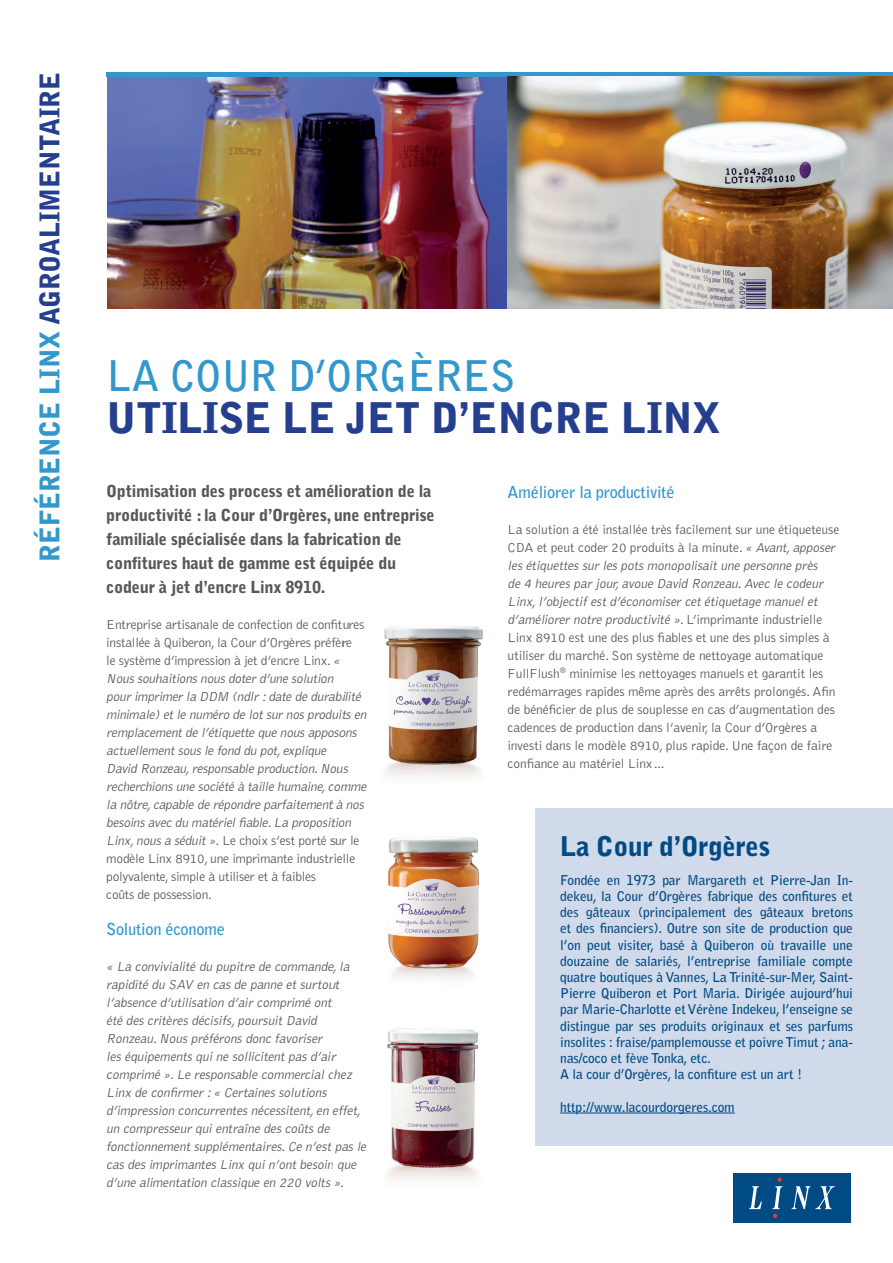
<style>
.page{position:relative;width:893px;height:1263px;background:#fff}
.page>*{position:absolute;margin:0;border:0;box-sizing:border-box;transform-origin:0 0}
.t1{font:900 42px "Bell Gothic";letter-spacing:-.01em;color:#253f8e}
.t2{font:700 42px "Bell Gothic";letter-spacing:-.01em;color:#3297cd}
.t3{font:900 27px "Bell Gothic";letter-spacing:-.01em;color:#253f8e}
.t4{font:900 27px "Bell Gothic";letter-spacing:-.02em;color:#004b84}
.t5{font:900 16.5px/24px "Bell Gothic";letter-spacing:-.02em;color:#57585a}
.t6{font:700 16.5px "Bell Gothic";letter-spacing:-.02em;color:#3297cd}
.t7{font:italic 300 13.5px/18px "Bell Gothic";color:#57585a}
.t8{font:300 13.5px/18px "Bell Gothic";letter-spacing:-.01em;color:#57585a}
.t9{font:700 13.5px/16.2px "Bell Gothic";letter-spacing:-.01em;color:#004b84}
.s1{color:#3297cd}
.s2{font-style:normal}
.s3{font-style:italic}
</style>
<div class="page">
<img style="left:108px;top:77px;width:785px;height:231px">
<div style="left:106px;top:72px;width:787px;height:5px;background:#3297cd"></div>
<div style="left:536px;top:808px;width:357px;height:337px;background:#d1daea"></div>
<hr style="left:560px;top:1113px;width:175px;height:1px;background:#004b84">
<div style="left:733px;top:1172px;width:118px;height:50px;background:#004b84"></div>
<svg style="left:749px;top:1186px;width:13px;height:23px"></svg>
<svg style="left:791px;top:1186px;width:44px;height:23px"></svg>
<svg style="left:772px;top:1178px;width:10px;height:40px"></svg>
<img style="left:384px;top:626px;width:99px;height:152px">
<img style="left:388px;top:837px;width:91px;height:142px">
<img style="left:387px;top:1028px;width:92px;height:152px">
<h2 class="t3" style="left:34px;top:562px;width:491px;rotate:-90deg"><span class="s1">RÉFÉRENCE LINX</span> AGROALIMENTAIRE</h2>
<h1 class="t2" style="left:106px;top:350px;width:411px">LA COUR D’ORGÈRES</h1>
<h1 class="t1" style="left:106px;top:393px;width:616px">UTILISE LE JET D’ENCRE LINX</h1>
<p class="t5" style="left:106px;top:479px;width:330px">Optimisation des process et amélioration de la productivité : la Cour d’Orgères, une entreprise familiale spécialisée dans la fabrication de confitures haut de gamme est équipée du codeur à jet d’encre Linx 8910.</p>
<p class="t7" style="left:106px;top:616px;width:264px"><span class="s2">Entreprise artisanale de confection de confitures installée à Quiberon, la Cour d’Orgères préfère<br>le système d’impression à jet d’encre Linx.</span> « Noussouhaitionsnousdoterd’une solution pourimprimerla DDM (ndlr:date de durabilité minimale)etle numéro de lotsurnosproduitsen remplacementde l’étiquette que nousapposons actuellementsousle fond du pot,explique<br>David Ronzeau,responsable production.Nous recherchionsune société à taille humaine,comme la nôtre,capable de répondre parfaitementà nos besoinsavec du matérielfiable.La proposition Linx,nousa séduit».<span class="s2">Le choix s’est porté sur le modèle Linx 8910, une imprimante industrielle polyvalente, simple à utiliser et à faibles<br>coûts de possession.</span></p>
<p class="t6" style="left:106px;top:919px;width:120px">Solution économe</p>
<p class="t7" style="left:106px;top:958px;width:264px">« La convivialité du pupitre de commande,la rapidité du SAV en casde panne etsurtout l’absence d’utilisation d’aircomprimé ont<br>été descritèresdécisifs,poursuitDavid Ronzeau.Nouspréféronsdonc favoriser leséquipementsquine sollicitentpasd’air comprimé ».Le responsable commercialchez Linx de confirmer:« Certainessolutions d’impression concurrentesnécessitent,en effet, un compresseurquientraîne descoûtsde fonctionnementsupplémentaires.Ce n’estpasle casdesimprimantesLinx quin’ontbesoin que d’une alimentation classique en 220 volts».</p>
<p class="t6" style="left:508px;top:482px;width:169px">Améliorer la productivité</p>
<p class="t8" style="left:508px;top:521px;width:333px">La solution a été installée très facilement sur une étiqueteuse CDA et peut coder 20 produits à la minute. <span class="s3">« Avant,apposer lesétiquettessurlespotsmonopolisaitune personne près<br>de 4 heuresparjour,avoue David Ronzeau.Avec le codeur Linx,l’objectifestd’économisercetétiquetage manuelet d’améliorernotre productivité »</span>. L’ i m p r i m a n te i n d u st r i e l l e Linx 8910 est une des plus fiables et une des plus simples à utiliser du marché. Son système de nettoyage automatique FullFlush<sup>®</sup> minimise les nettoyages manuels et garantit les redémarrages rapides même après des arrêts prolongés. Afin de bénéficier de plus de souplesse en cas d’augmentation des cadences de production dans l’avenir, la Cour d’Orgères a investi dans le modèle 8910, plus rapide. Une façon de faire confiance au matériel Linx…</p>
<h2 class="t4" style="left:560px;top:830px;width:212px">La Cour d’Orgères</h2>
<p class="t9" style="left:560px;top:872px;width:294px">Fondée en 1973 par Margareth et Pierre-Jan In&shy;dekeu, la Cour d’Orgères fabrique des confitures et des gâteaux (principalement des gâteaux bretons et des financiers). Outre son site de production que l’on peut visiter, basé à Quiberon où travaille une douzaine de salariés, l’entreprise familiale compte quatre boutiques à Vannes, La Trinité-sur-Mer, Saint-Pierre Quiberon et Port Maria. Dirigée aujourd’hui par Marie-Charlotte et Vérène Indekeu, l’enseigne se distingue par ses produits originaux et ses parfums insolites : fraise/pamplemousse et poivre Timut ; ana&shy;nas/coco et fève Tonka, etc.<br>A la cour d’Orgères, la confiture est un art !</p>
<p class="t9" style="left:560px;top:1099px;width:176px">http://www.lacourdorgeres.com</p>
</div>
